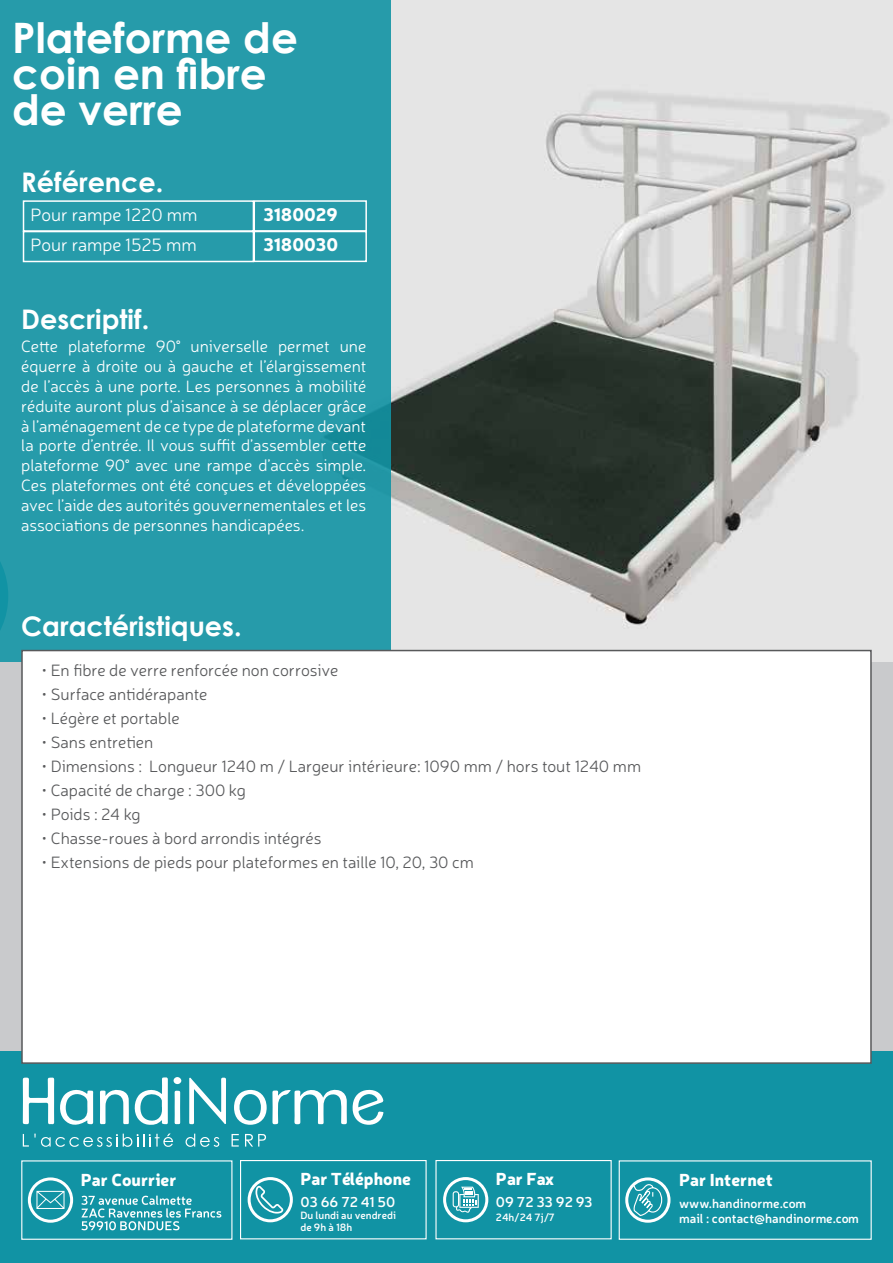
<style>
.page{position:relative;width:893px;height:1263px;background:#fff}
.page>*{position:absolute;margin:0;border:0;box-sizing:border-box;transform-origin:0 0}
.t1{font:700 42px/36px "Century Gothic";color:#fff}
.t2{font:700 27px "Century Gothic";color:#fff}
.t3{font:300 18px "Neris";color:#fff}
.t4{font:900 18px "Neris";color:#fff}
.t5{font:900 17.1px "Neris";color:#fff}
.t6{font:300 16.5px/19.8px "Neris";color:#fff;text-align:justify}
.t7{font:300 16.5px "Neris";color:#58595b}
.t8{font:600 14.4px "Neris";color:#fff}
.t9{font:600 12.75px/15.3px "Neris";color:#fff}
.t10{font:600 10.5px/11.9px "Neris";color:#fff}
</style>
<div class="page">
<img style="left:390px;top:0;width:503px;height:662px">
<div style="left:0;top:0;width:390px;height:664px;background:#269baa"></div>
<svg style="left:0;top:562px;width:8px;height:68px"></svg>
<div style="left:0;top:1044px;width:893px;height:219px;background:#1193a4"></div>
<svg style="left:189px;top:1077px;width:37px;height:48px"></svg>
<svg style="left:23px;top:1077px;width:71px;height:48px"></svg>
<svg style="left:353px;top:1089px;width:31px;height:36px"></svg>
<svg style="left:100px;top:1077px;width:68px;height:48px"></svg>
<svg style="left:234px;top:1089px;width:113px;height:36px"></svg>
<svg style="left:175px;top:1090px;width:5px;height:35px"></svg>
<div style="left:174px;top:1077px;width:7px;height:7px;background:#fff;border-radius:50%"></div>
<svg style="left:232px;top:1134px;width:7px;height:12px"></svg>
<svg style="left:245px;top:1134px;width:21px;height:12px"></svg>
<svg style="left:185px;top:1133px;width:34px;height:14px"></svg>
<svg style="left:23px;top:1133px;width:150px;height:14px"></svg>
<div style="left:0;top:662px;width:893px;height:389px;background:#c9cacc"></div>
<div style="left:23px;top:200px;width:231px;height:32px;border:2px solid #fff"></div>
<div style="left:254px;top:200px;width:113px;height:32px;border:2px solid #fff"></div>
<div style="left:21px;top:650px;width:851px;height:414px;background:#fff;border:2px solid #58595b"></div>
<svg style="left:36px;top:1191px;width:29px;height:18px"></svg>
<div style="left:28px;top:1177px;width:45px;height:46px;border:3px solid #fff;border-radius:50%"></div>
<div style="left:21px;top:1160px;width:211px;height:80px;border:1px solid #fff"></div>
<svg style="left:81px;top:1195px;width:140px;height:35px"></svg>
<svg style="left:255px;top:1186px;width:28px;height:29px"></svg>
<div style="left:248px;top:1177px;width:45px;height:45px;border:3px solid #fff;border-radius:50%"></div>
<div style="left:240px;top:1160px;width:187px;height:79px;border:1px solid #fff"></div>
<svg style="left:633px;top:1183px;width:30px;height:34px"></svg>
<div style="left:625px;top:1177px;width:45px;height:46px;border:3px solid #fff;border-radius:50%"></div>
<div style="left:619px;top:1160px;width:253px;height:80px;border:1px solid #fff"></div>
<svg style="left:453px;top:1187px;width:26px;height:26px"></svg>
<div style="left:443px;top:1177px;width:45px;height:45px;border:3px solid #fff;border-radius:50%"></div>
<div style="left:435px;top:1160px;width:177px;height:79px;border:1px solid #fff"></div>
<div style="left:23px;top:231px;width:231px;height:31px;border:2px solid #fff"></div>
<div style="left:254px;top:231px;width:113px;height:31px;border:2px solid #fff"></div>
<h1 class="t1" style="left:12px;top:18px;width:287px">Plateforme de coin en fibre de verre</h1>
<h2 class="t2" style="left:21px;top:162px;width:144px">Référence.</h2>
<p class="t3" style="left:31px;top:203px;width:168px">Pour rampe 1220 mm</p>
<p class="t4" style="left:263px;top:201px;width:76px">3180029</p>
<p class="t3" style="left:31px;top:233px;width:168px">Pour rampe 1525 mm</p>
<p class="t4" style="left:263px;top:232px;width:77px">3180030</p>
<h2 class="t2" style="left:21px;top:298px;width:129px">Descriptif.</h2>
<p class="t6" style="left:21px;top:336px;width:347px">Cette plateforme 90° universelle permet une équerre à droite ou à gauche et l’élargissement de l’accès à une porte. Les personnes à mobilité réduite auront plus d’aisance à se déplacer grâce à l’aménagement de ce type de plateforme devant la porte d’entrée. Il vous suffit d’assembler cette plateforme 90° avec une rampe d’accès simple.<br>Ces plateformes ont été conçues et développées avec l’aide des autorités gouvernementales et les associations de personnes handicapées.</p>
<h2 class="t2" style="left:21px;top:606px;width:222px">Caractéristiques.</h2>
<p class="t7" style="left:41px;top:660px;width:299px">• En fibre de verre renforcée non corrosive</p>
<p class="t7" style="left:41px;top:684px;width:167px">• Surface antidérapante</p>
<p class="t7" style="left:41px;top:708px;width:140px">• Légère et portable</p>
<p class="t7" style="left:41px;top:732px;width:113px">• Sans entretien</p>
<p class="t7" style="left:41px;top:756px;width:601px">• Dimensions : Longueur 1240 m / Largeur intérieure: 1090 mm / hors tout 1240 mm</p>
<p class="t7" style="left:41px;top:780px;width:206px">• Capacité de charge : 300 kg</p>
<p class="t7" style="left:41px;top:804px;width:101px">• Poids : 24 kg</p>
<p class="t7" style="left:41px;top:828px;width:282px">• Chasse-roues à bord arrondis intégrés</p>
<p class="t7" style="left:41px;top:852px;width:434px">• Extensions de pieds pour plateformes en taille 10, 20, 30 cm</p>
<p class="t5" style="left:81px;top:1167px;width:97px">Par Courrier</p>
<p class="t5" style="left:300px;top:1166px;width:112px">Par Téléphone</p>
<p class="t8" style="left:300px;top:1192px;width:96px">03 66 72 41 50</p>
<p class="t10" style="left:300px;top:1209px;width:97px">Du lundi au vendredi de 9h à 18h</p>
<p class="t5" style="left:496px;top:1166px;width:60px">Par Fax</p>
<p class="t8" style="left:496px;top:1192px;width:98px">09 72 33 92 93</p>
<p class="t10" style="left:496px;top:1211px;width:60px">24h/24 7j/7</p>
<p class="t5" style="left:679px;top:1167px;width:95px">Par Internet</p>
<p class="t9" style="left:679px;top:1195px;width:181px">www.handinorme.com<br>mail : contact@handinorme.com</p>
</div>
